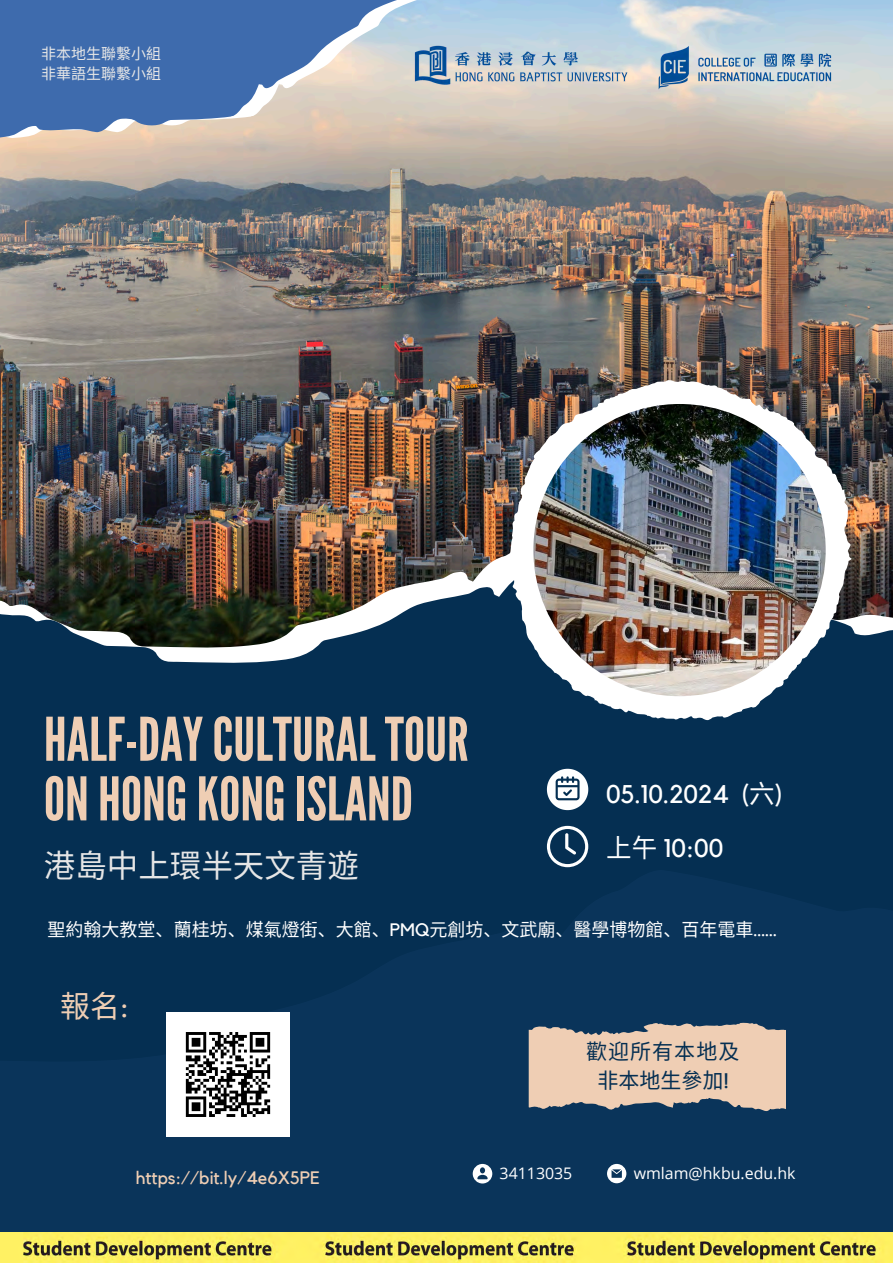
<style>
.page{position:relative;width:893px;height:1263px;background:#052f52}
.page>*{position:absolute;margin:0;border:0;box-sizing:border-box;transform-origin:0 0}
.t1{font:60px/59.6px "League Gothic";color:#efceb4}
.t2{font:31.5px "Noto Sans CJ Ksc";color:#e6e6e6}
.t3{font:30px "Noto Sans CJ Ksc";color:#efceb4}
.t4{font:25.5px/53.4px "Kollektif";color:#fff}
.t5{font:21px/29.2px "Noto Sans CJ Ksc";letter-spacing:.05em;color:#052f52;text-align:center}
.t6{font:18px "Noto Sans CJ Ksc";color:#fff}
.t7{font:18px "Kollektif";color:#efceb4}
.t8{font:15.9px "Open Sans";color:#fff}
.t9{font:15px "Noto Sans CJ Ksc";color:#e6e6e6}
.s1{font-family:"Noto Sans CJ Ksc"}
.s2{font-family:"Kollektif"}
</style>
<div class="page">
<img style="left:0;top:0;width:893px;height:545px">
<img style="left:0;top:545px;width:893px;height:15px">
<svg style="left:0;top:560px;width:893px;height:161px"></svg>
<img style="left:166px;top:1013px;width:123px;height:123px">
<svg style="left:598px;top:0;width:20px;height:212px;background:#afb1b1"></svg>
<svg style="left:0;top:0;width:598px;height:212px;background:#8f9bae"></svg>
<img style="left:507px;top:380px;width:344px;height:340px">
<svg style="left:524px;top:391px;width:314px;height:321px;fill:#fff"></svg>
<img style="left:533px;top:404px;width:292px;height:292px;border-radius:50%">
<img style="left:0;top:1232px;width:893px;height:31px">
<svg style="left:473px;top:1164px;width:19px;height:19px"></svg>
<svg style="left:607px;top:1164px;width:19px;height:19px"></svg>
<svg style="left:547px;top:769px;width:41px;height:41px"></svg>
<svg style="left:547px;top:826px;width:41px;height:41px"></svg>
<img style="left:414px;top:45px;width:417px;height:44px">
<svg style="left:529px;top:1022px;width:257px;height:90px;background:#cdb7a7"></svg>
<h2 class="t9" style="left:41px;top:41px;width:121px">非本地生聯繫小組</h2>
<p class="t9" style="left:41px;top:62px;width:121px">非華語生聯繫小組</p>
<p class="t1" style="left:44px;top:711px;width:426px">HALF-DAY CULTURAL TOUR<br>ON HONG KONG ISLAND</p>
<p class="t2" style="left:44px;top:841px;width:317px">港島中上環半天文青遊</p>
<h4 class="t4" style="left:606px;top:768px;width:178px">05.10.2024 (<span class="s1">六</span>)<span class="s1">上午</span> 10:00</h4>
<h1 class="t6" style="left:48px;top:915px;width:730px">聖約翰大教堂、蘭桂坊、煤氣燈街、大館、<span class="s2">PMQ</span>元創坊、文武廟、醫學博物館、百年電車<span class="s2">……</span></h1>
<p class="t3" style="left:60px;top:982px;width:71px">報名<span class="s2">:</span></p>
<p class="t7" style="left:136px;top:1169px;width:186px">https://bit.ly/4e6X5PE</p>
<p class="t5" style="left:586px;top:1035px;width:155px">歡迎所有本地及非本地生參加<span class="s2">!</span></p>
<p class="t8" style="left:499px;top:1162px;width:74px">34113035</p>
<p class="t8" style="left:633px;top:1162px;width:163px">wmlam@hkbu.edu.hk</p>
</div>
